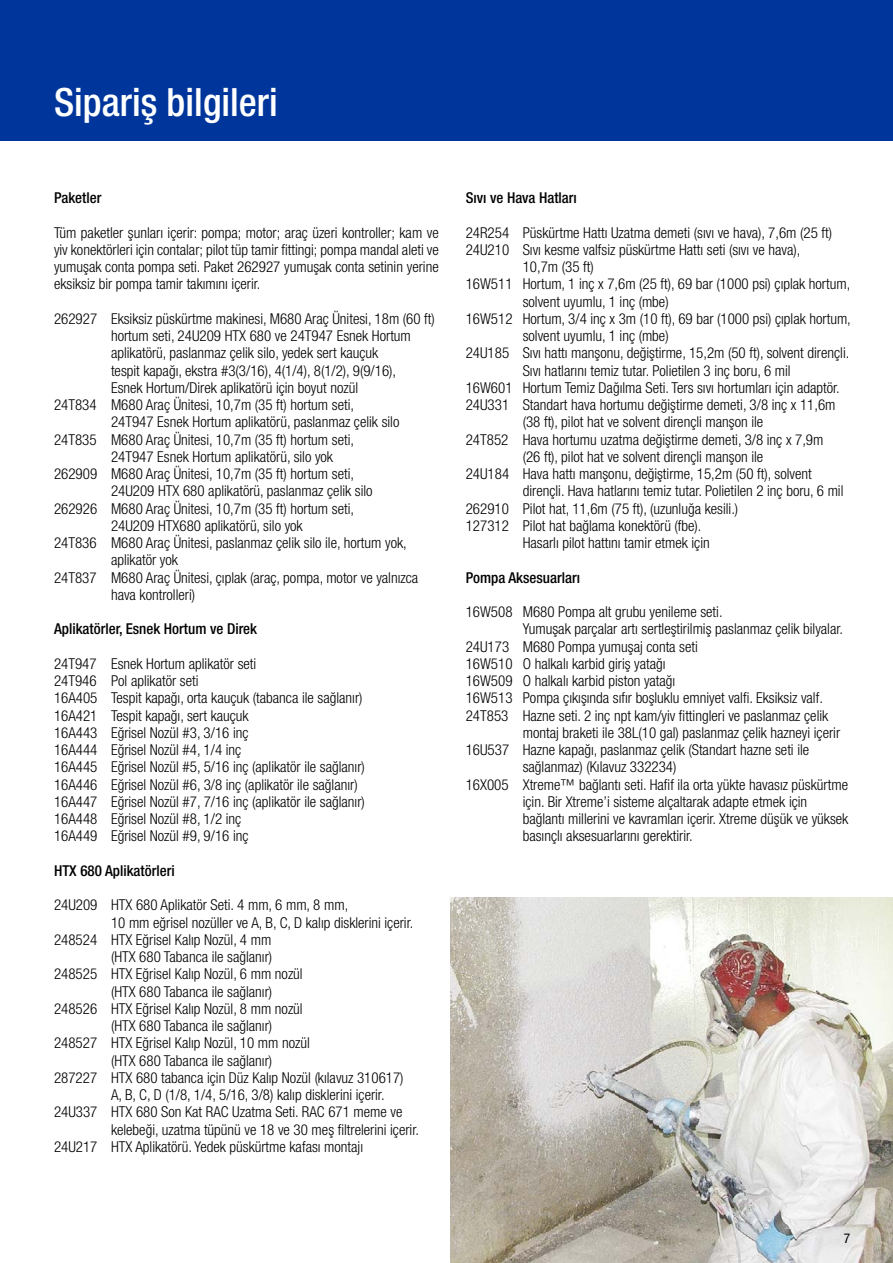
<style>
.page{position:relative;width:893px;height:1263px;background:#fff}
.page>*{position:absolute;margin:0;border:0;box-sizing:border-box;transform-origin:0 0}
.t1{font:500 condensed 39px "Helvetica Neue LTCE";color:#fff}
.t2{font:300 condensed 15px/17.2px "Helvetica Neue LTCE";color:#000;text-align:justify}
.t3{font:500 condensed 15px "Helvetica Neue LTCE";color:#000}
.t4{font:condensed 13.5px "Helvetica Neue LT Std";color:#000}
</style>
<div class="page">
<div style="left:0;top:0;width:893px;height:140px;background:#00369c"></div>
<img style="left:450px;top:897px;width:443px;height:366px">
<h1 class="t1" style="left:54px;top:88px;width:225px">Sipariş bilgileri</h1>
<p class="t3" style="left:54px;top:192px;width:49px">Paketler</p>
<p class="t2" style="left:54px;top:225px;width:386px">Tüm paketler şunları içerir: pompa; motor; araç üzeri kontroller; kam ve yiv konektörleri için contalar; pilot tüp tamir fittingi; pompa mandal aleti ve yumuşak conta pompa seti. Paket 262927 yumuşak conta setinin yerine eksiksiz bir pompa tamir takımını içerir.</p>
<p class="t2" style="left:54px;top:312px;width:382px">262927 Eksiksiz püskürtme makinesi, M680 Araç Ünitesi, 18m (60 ft)</p>
<p class="t2" style="left:111px;top:329px;width:301px">hortum seti, 24U209 HTX 680 ve 24T947 Esnek Hortum</p>
<p class="t2" style="left:111px;top:346px;width:269px">aplikatörü, paslanmaz çelik silo, yedek sert kauçuk</p>
<p class="t2" style="left:111px;top:363px;width:287px">tespit kapağı, ekstra #3(3/16), 4(1/4), 8(1/2), 9(9/16),</p>
<p class="t2" style="left:111px;top:381px;width:249px">Esnek Hortum/Direk aplikatörü için boyut nozül</p>
<p class="t2" style="left:54px;top:398px;width:302px">24T834 M680 Araç Ünitesi, 10,7m (35 ft) hortum seti,</p>
<p class="t2" style="left:111px;top:415px;width:290px">24T947 Esnek Hortum aplikatörü, paslanmaz çelik silo</p>
<p class="t2" style="left:54px;top:432px;width:302px">24T835 M680 Araç Ünitesi, 10,7m (35 ft) hortum seti,</p>
<p class="t2" style="left:111px;top:450px;width:224px">24T947 Esnek Hortum aplikatörü, silo yok</p>
<p class="t2" style="left:54px;top:467px;width:302px">262909 M680 Araç Ünitesi, 10,7m (35 ft) hortum seti,</p>
<p class="t2" style="left:111px;top:484px;width:263px">24U209 HTX 680 aplikatörü, paslanmaz çelik silo</p>
<p class="t2" style="left:54px;top:501px;width:302px">262926 M680 Araç Ünitesi, 10,7m (35 ft) hortum seti,</p>
<p class="t2" style="left:111px;top:519px;width:193px">24U209 HTX680 aplikatörü, silo yok</p>
<p class="t2" style="left:54px;top:536px;width:354px">24T836 M680 Araç Ünitesi, paslanmaz çelik silo ile, hortum yok,</p>
<p class="t2" style="left:111px;top:553px;width:68px">aplikatör yok</p>
<p class="t2" style="left:54px;top:570px;width:366px">24T837 M680 Araç Ünitesi, çıplak (araç, pompa, motor ve yalnızca</p>
<p class="t2" style="left:111px;top:588px;width:86px">hava kontrolleri)</p>
<p class="t3" style="left:54px;top:624px;width:205px">Aplikatörler, Esnek Hortum ve Direk</p>
<p class="t2" style="left:54px;top:657px;width:312px;text-align:left">24T947 Esnek Hortum aplikatör seti<br>24T946 Pol aplikatör seti<br>16A405 Tespit kapağı, orta kauçuk (tabanca ile sağlanır)<br>16A421 Tespit kapağı, sert kauçuk<br>16A443 Eğrisel Nozül #3, 3/16 inç<br>16A444 Eğrisel Nozül #4, 1/4 inç<br>16A445 Eğrisel Nozül #5, 5/16 inç (aplikatör ile sağlanır)<br>16A446 Eğrisel Nozül #6, 3/8 inç (aplikatör ile sağlanır)<br>16A447 Eğrisel Nozül #7, 7/16 inç (aplikatör ile sağlanır)<br>16A448 Eğrisel Nozül #8, 1/2 inç<br>16A449 Eğrisel Nozül #9, 9/16 inç</p>
<p class="t3" style="left:54px;top:865px;width:122px">HTX 680 Aplikatörleri</p>
<p class="t2" style="left:54px;top:898px;width:296px">24U209 HTX 680 Aplikatör Seti. 4 mm, 6 mm, 8 mm,</p>
<p class="t2" style="left:111px;top:915px;width:304px">10 mm eğrisel nozüller ve A, B, C, D kalıp disklerini içerir.</p>
<p class="t2" style="left:54px;top:933px;width:219px">248524 HTX Eğrisel Kalıp Nozül, 4 mm</p>
<p class="t2" style="left:111px;top:950px;width:163px">(HTX 680 Tabanca ile sağlanır)</p>
<p class="t2" style="left:54px;top:967px;width:250px">248525 HTX Eğrisel Kalıp Nozül, 6 mm nozül</p>
<p class="t2" style="left:111px;top:984px;width:163px">(HTX 680 Tabanca ile sağlanır)</p>
<p class="t2" style="left:54px;top:1002px;width:250px">248526 HTX Eğrisel Kalıp Nozül, 8 mm nozül</p>
<p class="t2" style="left:111px;top:1019px;width:163px">(HTX 680 Tabanca ile sağlanır)</p>
<p class="t2" style="left:54px;top:1036px;width:257px">248527 HTX Eğrisel Kalıp Nozül, 10 mm nozül</p>
<p class="t2" style="left:111px;top:1053px;width:163px">(HTX 680 Tabanca ile sağlanır)</p>
<p class="t2" style="left:54px;top:1071px;width:351px">287227 HTX 680 tabanca için Düz Kalıp Nozül (kılavuz 310617)</p>
<p class="t2" style="left:111px;top:1088px;width:275px">A, B, C, D (1/8, 1/4, 5/16, 3/8) kalıp disklerini içerir.</p>
<p class="t2" style="left:54px;top:1105px;width:350px">24U337 HTX 680 Son Kat RAC Uzatma Seti. RAC 671 meme ve</p>
<p class="t2" style="left:111px;top:1122px;width:310px">kelebeği, uzatma tüpünü ve 18 ve 30 meş filtrelerini içerir.</p>
<p class="t2" style="left:54px;top:1140px;width:311px">24U217 HTX Aplikatörü. Yedek püskürtme kafası montajı</p>
<p class="t3" style="left:466px;top:192px;width:113px">Sıvı ve Hava Hatları</p>
<p class="t2" style="left:466px;top:225px;width:368px">24R254 Püskürtme Hattı Uzatma demeti (sıvı ve hava), 7,6m (25 ft)</p>
<p class="t2" style="left:466px;top:243px;width:336px">24U210 Sıvı kesme valfsiz püskürtme Hattı seti (sıvı ve hava),</p>
<p class="t2" style="left:523px;top:260px;width:72px">10,7m (35 ft)</p>
<p class="t2" style="left:466px;top:277px;width:386px">16W511 Hortum, 1 inç x 7,6m (25 ft), 69 bar (1000 psi) çıplak hortum,</p>
<p class="t2" style="left:523px;top:294px;width:147px">solvent uyumlu, 1 inç (mbe)</p>
<p class="t2" style="left:466px;top:312px;width:387px">16W512 Hortum, 3/4 inç x 3m (10 ft), 69 bar (1000 psi) çıplak hortum,</p>
<p class="t2" style="left:523px;top:329px;width:147px">solvent uyumlu, 1 inç (mbe)</p>
<p class="t2" style="left:466px;top:346px;width:385px">24U185 Sıvı hattı manşonu, değiştirme, 15,2m (50 ft), solvent dirençli.</p>
<p class="t2" style="left:523px;top:363px;width:269px">Sıvı hatlarını temiz tutar. Polietilen 3 inç boru, 6 mil</p>
<p class="t2" style="left:466px;top:381px;width:376px">16W601 Hortum Temiz Dağılma Seti. Ters sıvı hortumları için adaptör.</p>
<p class="t2" style="left:466px;top:398px;width:371px">24U331 Standart hava hortumu değiştirme demeti, 3/8 inç x 11,6m</p>
<p class="t2" style="left:523px;top:415px;width:242px">(38 ft), pilot hat ve solvent dirençli manşon ile</p>
<p class="t2" style="left:466px;top:432px;width:359px">24T852 Hava hortumu uzatma değiştirme demeti, 3/8 inç x 7,9m</p>
<p class="t2" style="left:523px;top:450px;width:242px">(26 ft), pilot hat ve solvent dirençli manşon ile</p>
<p class="t2" style="left:466px;top:467px;width:347px">24U184 Hava hattı manşonu, değiştirme, 15,2m (50 ft), solvent</p>
<p class="t2" style="left:523px;top:484px;width:322px">dirençli. Hava hatlarını temiz tutar. Polietilen 2 inç boru, 6 mil</p>
<p class="t2" style="left:466px;top:501px;width:274px">262910 Pilot hat, 11,6m (75 ft), (uzunluğa kesili.)</p>
<p class="t2" style="left:466px;top:519px;width:237px">127312 Pilot hat bağlama konektörü (fbe).</p>
<p class="t2" style="left:523px;top:536px;width:189px">Hasarlı pilot hattını tamir etmek için</p>
<p class="t3" style="left:466px;top:572px;width:116px">Pompa Aksesuarları</p>
<p class="t2" style="left:466px;top:605px;width:258px">16W508 M680 Pompa alt grubu yenileme seti.</p>
<p class="t2" style="left:523px;top:622px;width:322px">Yumuşak parçalar artı sertleştirilmiş paslanmaz çelik bilyalar.</p>
<p class="t2" style="left:466px;top:639px;width:234px">24U173 M680 Pompa yumuşaj conta seti</p>
<p class="t2" style="left:466px;top:657px;width:201px">16W510 O halkalı karbid giriş yatağı</p>
<p class="t2" style="left:466px;top:674px;width:211px">16W509 O halkalı karbid piston yatağı</p>
<p class="t2" style="left:466px;top:691px;width:359px">16W513 Pompa çıkışında sıfır boşluklu emniyet valfi. Eksiksiz valf.</p>
<p class="t2" style="left:466px;top:708px;width:364px">24T853 Hazne seti. 2 inç npt kam/yiv fittingleri ve paslanmaz çelik</p>
<p class="t2" style="left:523px;top:726px;width:319px">montaj braketi ile 38L(10 gal) paslanmaz çelik hazneyi içerir</p>
<p class="t2" style="left:466px;top:743px;width:345px">16U537 Hazne kapağı, paslanmaz çelik (Standart hazne seti ile</p>
<p class="t2" style="left:523px;top:760px;width:155px">sağlanmaz) (Kılavuz 332234)</p>
<p class="t2" style="left:466px;top:777px;width:384px">16X005 Xtreme™ bağlantı seti. Hafif ila orta yükte havasız püskürtme</p>
<p class="t2" style="left:523px;top:795px;width:286px">için. Bir Xtreme’i sisteme alçaltarak adapte etmek için</p>
<p class="t2" style="left:523px;top:812px;width:327px">bağlantı millerini ve kavramları içerir. Xtreme düşük ve yüksek</p>
<p class="t2" style="left:523px;top:829px;width:172px">basınçlı aksesuarlarını gerektirir.</p>
<p class="t4" style="left:844px;top:1233px;width:8px">7</p>
</div>
